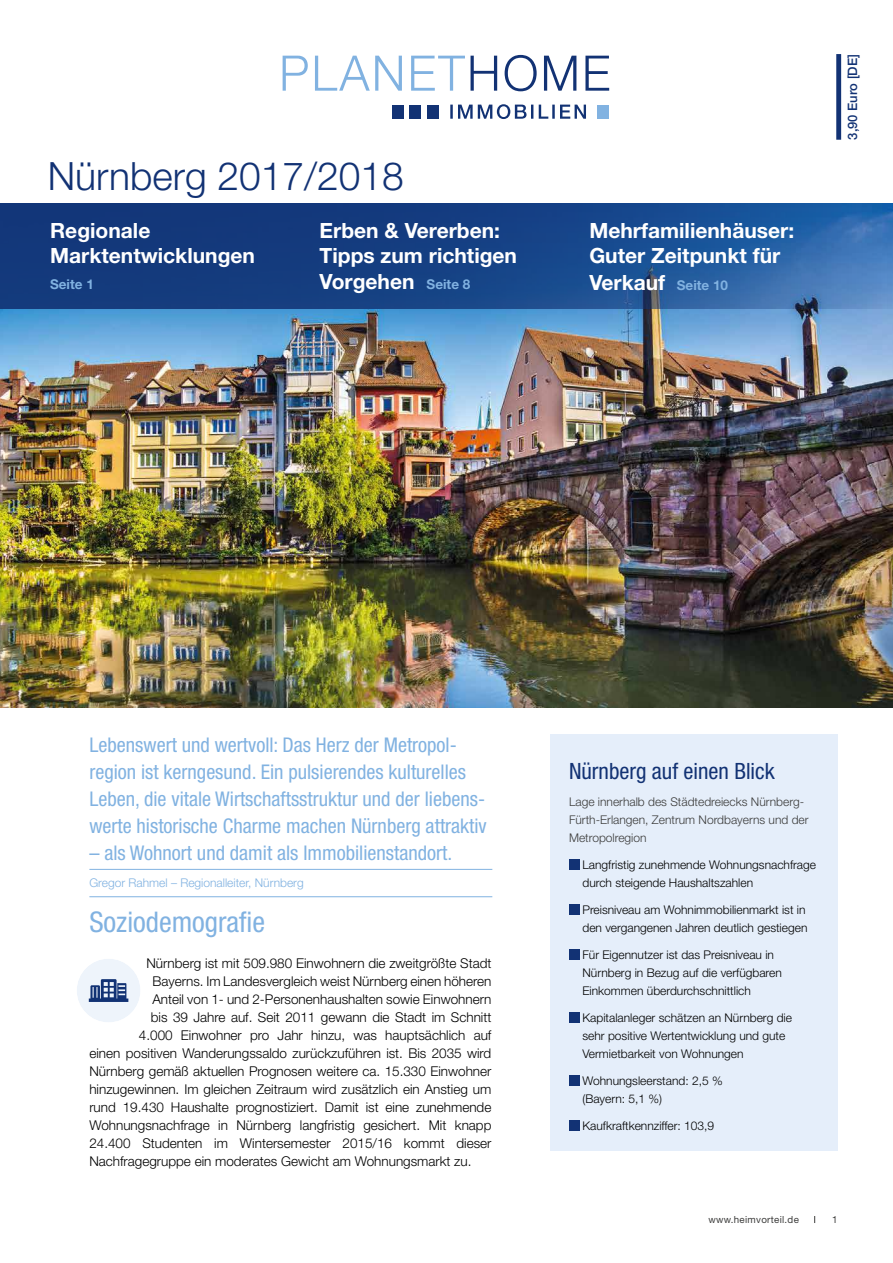
<style>
.page{position:relative;width:893px;height:1263px;background:#fff}
.page>*{position:absolute;margin:0;border:0;box-sizing:border-box;transform-origin:0 0}
.t1{font:300 39px "Helvetica Neue LT Std";color:#123274}
.t2{font:condensed 28.5px "Helvetica Neue LT Std";color:#81b2e1}
.t3{font:condensed 22.5px "Helvetica Neue LT Std";color:#123274}
.t4{font:700 21px/25.7px "Helvetica Neue LT Std";color:#fff}
.t5{font:condensed 20.25px/27px "Helvetica Neue LT Std";color:#81b2e1}
.t6{font:300 13.5px "Helvetica Neue LT Std";color:#000}
.t7{font:700 13.5px "Helvetica Neue LT Std";color:#81b2e1}
.t8{font:500 13.05px "Helvetica Neue LT Std";color:#123274}
.t9{font:300 12px/18px "Helvetica Neue LT Std";color:#000}
.t10{font:300 12px/18px "Helvetica Neue LT Std";color:#3c3c3b}
.t11{font:300 12px "Helvetica Neue LT Std";color:#81b2e1}
.t12{font:9.75px "Helvetica Neue LT Std";letter-spacing:.03em;color:#3c3c3b}
.s1{font-size:13.5px;color:#81b2e1}
</style>
<div class="page">
<div style="left:77px;top:959px;width:63px;height:63px;background:#eef4fb;border-radius:50%"></div>
<svg style="left:89px;top:979px;width:39px;height:23px"></svg>
<div style="left:550px;top:734px;width:288px;height:416px;background:#e5eefa"></div>
<div style="left:569px;top:859px;width:10px;height:10px;background:#123274"></div>
<div style="left:569px;top:904px;width:10px;height:10px;background:#123274"></div>
<div style="left:569px;top:949px;width:10px;height:10px;background:#123274"></div>
<div style="left:569px;top:1012px;width:10px;height:10px;background:#123274"></div>
<div style="left:569px;top:1075px;width:10px;height:10px;background:#123274"></div>
<div style="left:569px;top:1120px;width:10px;height:10px;background:#123274"></div>
<hr style="left:89px;top:869px;width:403px;height:1px;background:#81b2e1">
<hr style="left:89px;top:896px;width:403px;height:1px;background:#81b2e1">
<img style="left:0;top:309px;width:893px;height:398px">
<div style="left:836px;top:54px;width:5px;height:86px;background:#123274"></div>
<svg style="left:471px;top:55px;width:138px;height:36px"></svg>
<svg style="left:283px;top:56px;width:182px;height:35px"></svg>
<div style="left:597px;top:105px;width:12px;height:14px;background:#81b2e1"></div>
<div style="left:392px;top:105px;width:12px;height:14px;background:#123274"></div>
<div style="left:409px;top:105px;width:12px;height:14px;background:#123274"></div>
<div style="left:427px;top:105px;width:12px;height:14px;background:#123274"></div>
<svg style="left:450px;top:104px;width:136px;height:15px"></svg>
<svg style="left:0;top:203px;width:893px;height:106px;fill:#154083"></svg>
<h1 class="t1" style="left:48px;top:152px;width:358px">Nürnberg 2017/2018</h1>
<h3 class="t4" style="left:320px;top:217px;width:199px">Erben &amp; Vererben:<br>Tipps zum richtigen<br>Vorgehen <span class="s1">Seite 8</span></h3>
<h3 class="t4" style="left:589px;top:217px;width:206px;line-height:26.1px">Mehrfamilienhäuser:<br>Guter Zeitpunkt für<br>Verkauf <span class="s1">Seite 10</span></h3>
<h3 class="t4" style="left:50px;top:217px;width:206px;line-height:25.2px">Regionale<br>Marktentwicklungen</h3>
<p class="t7" style="left:50px;top:276px;width:45px">Seite 1</p>
<p class="t8" style="left:845px;top:140px;width:87px;rotate:-90deg">3,90 Euro [DE]</p>
<h3 class="t5" style="left:89px;top:732px;width:399px">Lebenswert und wertvoll: Das Herz der Metropol&shy;region ist kerngesund. Ein pulsierendes kulturelles Leben, die vitale Wirtschaftsstruktur und der liebens&shy;werte historische Charme machen Nürnberg attraktiv</h3>
<h3 class="t5" style="left:89px;top:839px;width:364px">– als Wohnort und damit als Immobilienstandort.</h3>
<p class="t11" style="left:89px;top:876px;width:216px">Gregor Rahmel – Regionalleiter, Nürnberg</p>
<h2 class="t2" style="left:89px;top:906px;width:177px">Soziodemografie</h2>
<p class="t6" style="left:146px;top:955px;width:347px">Nürnberg ist mit 509.980 Einwohnern die zweitgrößte Stadt</p>
<p class="t6" style="left:152px;top:973px;width:341px">Bayerns. Im Landesvergleich weist Nürnberg einen höheren</p>
<p class="t6" style="left:152px;top:991px;width:341px">Anteil von 1- und 2-Personenhaushalten sowie Einwohnern</p>
<p class="t6" style="left:151px;top:1009px;width:342px">bis 39 Jahre auf. Seit 2011 gewann die Stadt im Schnitt</p>
<p class="t6" style="left:139px;top:1027px;width:354px">4.000 Einwohner pro Jahr hinzu, was hauptsächlich auf</p>
<p class="t6" style="left:89px;top:1045px;width:403px">einen positiven Wanderungssaldo zurückzuführen ist. Bis 2035 wird</p>
<p class="t6" style="left:89px;top:1063px;width:404px">Nürnberg gemäß aktuellen Prognosen weitere ca. 15.330 Einwohner</p>
<p class="t6" style="left:89px;top:1081px;width:403px">hinzugewinnen. Im gleichen Zeitraum wird zusätzlich ein Anstieg um</p>
<p class="t6" style="left:89px;top:1099px;width:403px">rund 19.430 Haushalte prognostiziert. Damit ist eine zunehmende</p>
<p class="t6" style="left:89px;top:1117px;width:404px">Wohnungsnachfrage in Nürnberg langfristig gesichert. Mit knapp</p>
<p class="t6" style="left:89px;top:1135px;width:404px">24.400 Studenten im Wintersemester 2015/16 kommt dieser</p>
<p class="t6" style="left:89px;top:1153px;width:384px">Nachfragegruppe ein moderates Gewicht am Wohnungsmarkt zu.</p>
<h3 class="t3" style="left:569px;top:758px;width:207px">Nürnberg auf einen Blick</h3>
<p class="t10" style="left:569px;top:793px;width:241px">Lage innerhalb des Städtedreiecks Nürnberg-<br>Fürth-Erlangen, Zentrum Nordbayerns und der<br>Metropolregion</p>
<p class="t9" style="left:582px;top:856px;width:235px">Langfristig zunehmende Wohnungsnachfrage durch steigende Haushaltszahlen</p>
<p class="t9" style="left:582px;top:901px;width:226px">Preisniveau am Wohnimmobilienmarkt ist in den vergangenen Jahren deutlich gestiegen</p>
<p class="t9" style="left:582px;top:946px;width:201px">Für Eigennutzer ist das Preisniveau in<br>Nürnberg in Bezug auf die verfügbaren<br>Einkommen überdurchschnittlich</p>
<p class="t9" style="left:582px;top:1009px;width:211px">Kapitalanleger schätzen an Nürnberg die sehr positive Wertentwicklung und gute<br>Vermietbarkeit von Wohnungen</p>
<p class="t9" style="left:582px;top:1072px;width:142px">Wohnungsleerstand: 2,5 % (Bayern: 5,1 %)</p>
<p class="t9" style="left:582px;top:1117px;width:133px">Kaufkraftkennziffer: 103,9</p>
<p class="t12" style="left:708px;top:1214px;width:92px">www.heimvorteil.de</p>
<p class="t12" style="left:832px;top:1214px;width:7px">1</p>
</div>
